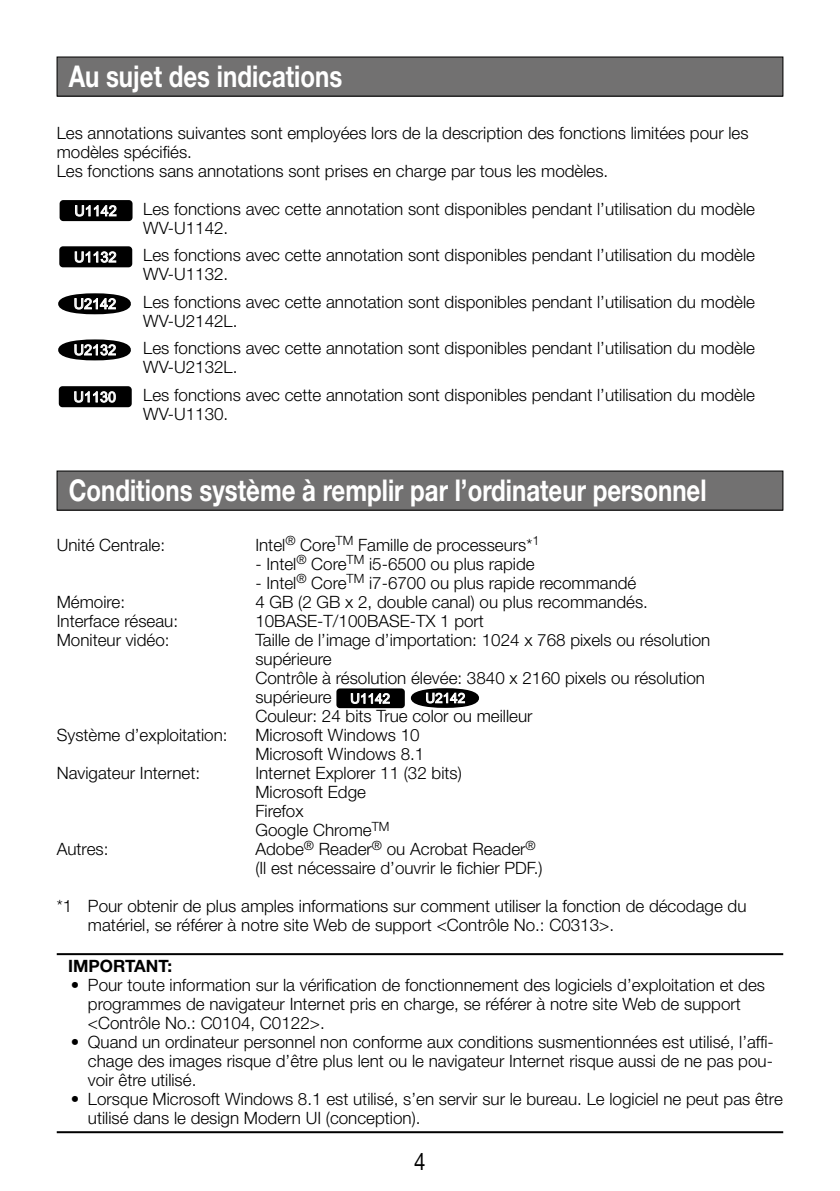
<style>
.page{position:relative;width:840px;height:1191px;background:#fff}
.page>*{position:absolute;margin:0;border:0;box-sizing:border-box;transform-origin:0 0}
.t1{font:700 30px "Helvetica Neue LT Std";color:#fff;scale:.8 1}
.t2{font:24px "Helvetica Neue LT Std";color:#000;scale:.85 1}
.t3{font:300 17px/19px "Helvetica Neue LT Std";color:#000}
.t4{font:700 17px "Helvetica Neue LT Std";color:#000}
.t5{font:14.4px "Arial";color:#fff}
.t6{font:13.6px "Arial";color:#fff}
.s1{font-family:"Arial";font-weight:400;font-size:13.6px;color:#fff}
</style>
<div class="page">
<hr style="left:57px;top:953px;width:725px;height:2px;background:#000">
<hr style="left:57px;top:1131px;width:725px;height:2px;background:#000">
<div style="left:337px;top:689px;width:66px;height:18px;background:#000;border-radius:3px"></div>
<div style="left:336px;top:688px;width:68px;height:20px;border:2px solid #000;border-radius:3px"></div>
<svg style="left:350px;top:693px;width:40px;height:11px"></svg>
<div style="left:410px;top:688px;width:69px;height:20px;background:#000;border:2px solid #000;border-radius:50%"></div>
<svg style="left:425px;top:692px;width:40px;height:11px"></svg>
<div style="left:57px;top:471px;width:725px;height:39px;background:#727171"></div>
<div style="left:57px;top:471px;width:725px;height:39px;border:1px solid #000"></div>
<div style="left:57px;top:57px;width:725px;height:39px;background:#727171"></div>
<div style="left:57px;top:57px;width:725px;height:39px;border:1px solid #000"></div>
<div style="left:60px;top:201px;width:71px;height:19px;background:#000;border-radius:3px"></div>
<div style="left:60px;top:200px;width:72px;height:21px;border:2px solid #000;border-radius:3px"></div>
<svg style="left:75px;top:205px;width:42px;height:12px"></svg>
<div style="left:60px;top:247px;width:71px;height:19px;background:#000;border-radius:3px"></div>
<div style="left:59px;top:246px;width:73px;height:21px;border:2px solid #000;border-radius:3px"></div>
<svg style="left:74px;top:246px;width:42px;height:17px"></svg>
<div style="left:58px;top:293px;width:73px;height:21px;background:#000;border:2px solid #000;border-radius:50%"></div>
<svg style="left:74px;top:298px;width:42px;height:12px"></svg>
<div style="left:58px;top:339px;width:73px;height:21px;background:#000;border:2px solid #000;border-radius:50%"></div>
<svg style="left:74px;top:339px;width:42px;height:17px"></svg>
<div style="left:60px;top:387px;width:71px;height:19px;background:#000;border-radius:3px"></div>
<div style="left:59px;top:386px;width:73px;height:21px;border:2px solid #000;border-radius:3px"></div>
<svg style="left:74px;top:386px;width:42px;height:17px"></svg>
<h1 class="t1" style="left:69px;top:58px;width:343px">Au sujet des indications</h1>
<p class="t3" style="left:57px;top:123px;width:693px">Les annotations suivantes sont employées lors de la description des fonctions limitées pour les modèles spécifiés.<br>Les fonctions sans annotations sont prises en charge par tous les modèles.</p>
<p class="t5" style="left:74px;top:201px;width:44px">U1142</p>
<p class="t3" style="left:143px;top:199px;width:613px">Les fonctions avec cette annotation sont disponibles pendant l’utilisation du modèle<br>WV-U1142.</p>
<p class="t5" style="left:74px;top:247px;width:44px">U1132</p>
<p class="t3" style="left:143px;top:245px;width:613px">Les fonctions avec cette annotation sont disponibles pendant l’utilisation du modèle<br>WV-U1132.</p>
<p class="t5" style="left:74px;top:294px;width:44px">U2142</p>
<p class="t3" style="left:143px;top:292px;width:613px">Les fonctions avec cette annotation sont disponibles pendant l’utilisation du modèle<br>WV-U2142L.</p>
<p class="t5" style="left:74px;top:340px;width:44px">U2132</p>
<p class="t3" style="left:143px;top:338px;width:613px">Les fonctions avec cette annotation sont disponibles pendant l’utilisation du modèle<br>WV-U2132L.</p>
<p class="t5" style="left:73px;top:387px;width:44px">U1130</p>
<p class="t3" style="left:143px;top:385px;width:613px">Les fonctions avec cette annotation sont disponibles pendant l’utilisation du modèle<br>WV-U1130.</p>
<h1 class="t1" style="left:69px;top:472px;width:798px">Conditions système à remplir par l’ordinateur personnel</h1>
<p class="t3" style="left:57px;top:535px;width:110px">Unité Centrale:</p>
<p class="t3" style="left:255px;top:535px;width:285px">Intel<sup>®</sup> Core<sup>TM</sup> Famille de processeurs*<sup>1</sup></p>
<p class="t3" style="left:255px;top:554px;width:280px">- Intel<sup>®</sup> Core<sup>TM</sup> i5-6500 ou plus rapide</p>
<p class="t3" style="left:255px;top:573px;width:382px">- Intel<sup>®</sup> Core<sup>TM</sup> i7-6700 ou plus rapide recommandé</p>
<p class="t3" style="left:57px;top:592px;width:70px">Mémoire:</p>
<p class="t3" style="left:255px;top:592px;width:394px">4 GB (2 GB x 2, double canal) ou plus recommandés.</p>
<p class="t3" style="left:57px;top:611px;width:123px">Interface réseau:</p>
<p class="t3" style="left:255px;top:611px;width:230px">10BASE-T/100BASE-TX 1 port</p>
<p class="t3" style="left:57px;top:630px;width:114px">Moniteur vidéo:</p>
<p class="t3" style="left:255px;top:630px;width:456px">Taille de l’image d’importation: 1024 x 768 pixels ou résolution supérieure<br>Contrôle à résolution élevée: 3840 x 2160 pixels ou résolution supérieure <span class="s1">U1142</span></p>
<p class="t6" style="left:425px;top:688px;width:41px">U2142</p>
<p class="t3" style="left:255px;top:706px;width:278px">Couleur: 24 bits True color ou meilleur</p>
<p class="t3" style="left:57px;top:725px;width:172px">Système d’exploitation:</p>
<p class="t3" style="left:255px;top:725px;width:170px">Microsoft Windows 10<br>Microsoft Windows 8.1</p>
<p class="t3" style="left:57px;top:763px;width:145px">Navigateur Internet:</p>
<p class="t3" style="left:255px;top:763px;width:208px">Internet Explorer 11 (32 bits)<br>Microsoft Edge<br>Firefox<br>Google Chrome<sup>TM</sup></p>
<p class="t3" style="left:57px;top:839px;width:53px">Autres:</p>
<p class="t3" style="left:255px;top:839px;width:288px">Adobe<sup>®</sup> Reader<sup>®</sup> ou Acrobat Reader<sup>® </sup>(Il est nécessaire d’ouvrir le fichier PDF.)</p>
<p class="t3" style="left:88px;top:896px;width:659px;text-indent:-31px">*1 Pour obtenir de plus amples informations sur comment utiliser la fonction de décodage du matériel, se référer à notre site Web de support &lt;Contrôle No.: C0313&gt;.</p>
<p class="t4" style="left:68px;top:955px;width:105px">IMPORTANT:</p>
<p class="t3" style="left:88px;top:975px;width:678px;text-indent:-17px">• Pour toute information sur la vérification de fonctionnement des logiciels d’exploitation et des programmes de navigateur Internet pris en charge, se référer à notre site Web de support &lt;Contrôle No.: C0104, C0122&gt;.</p>
<p class="t3" style="left:88px;top:1032px;width:687px;text-align:justify;text-indent:-17px">• Quand un ordinateur personnel non conforme aux conditions susmentionnées est utilisé, l’affi&shy;chage des images risque d’être plus lent ou le navigateur Internet risque aussi de ne pas pou&shy;voir être utilisé.</p>
<p class="t3" style="left:88px;top:1089px;width:696px;text-indent:-17px">• Lorsque Microsoft Windows 8.1 est utilisé, s’en servir sur le bureau. Le logiciel ne peut pas être utilisé dans le design Modern UI (conception).</p>
<h2 class="t2" style="left:414px;top:1146px;width:15px">4</h2>
</div>
